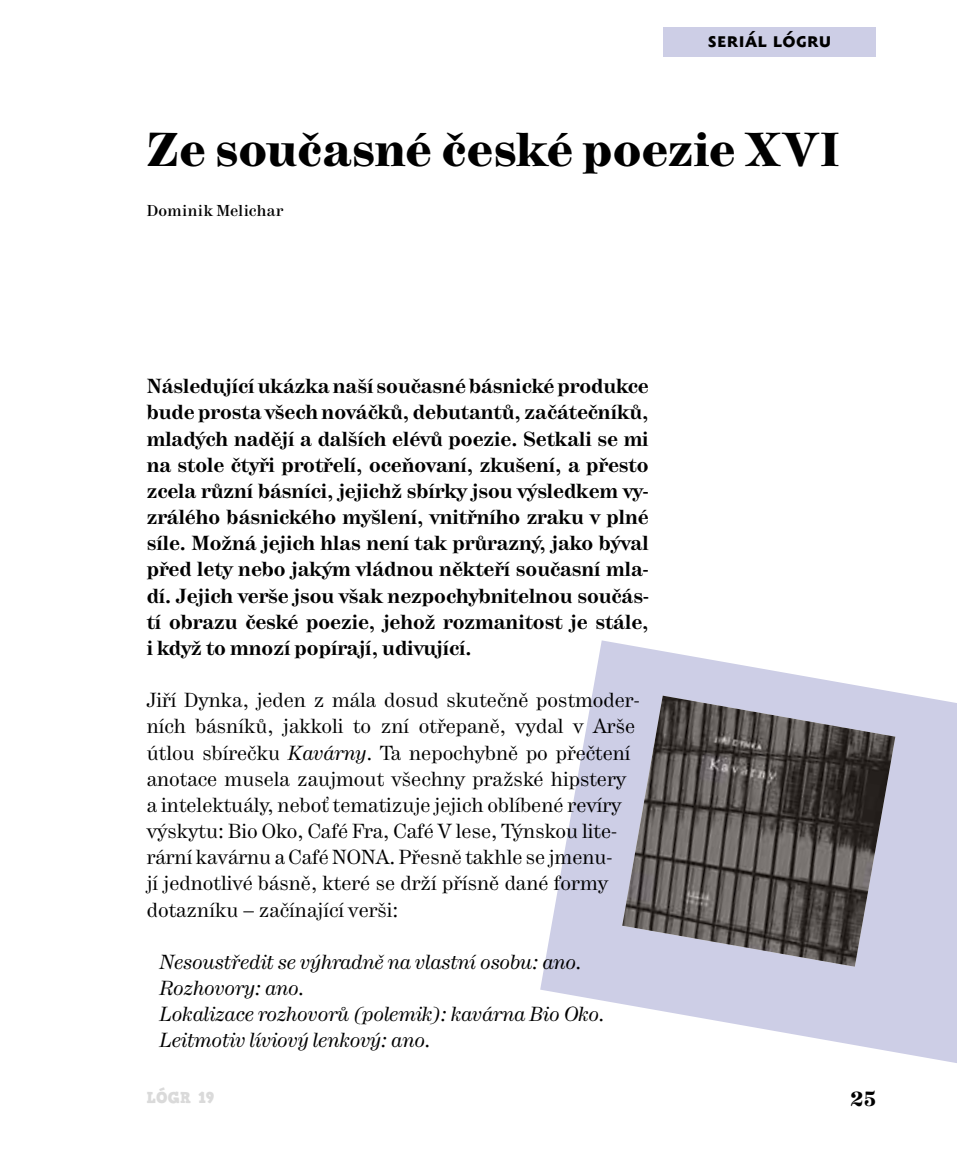
<style>
.page{position:relative;width:957px;height:1149px;background:#fff}
.page>*{position:absolute;margin:0;border:0;box-sizing:border-box;transform-origin:0 0}
.t1{font:500 47.25px "Hercules";letter-spacing:.01em;color:#000}
.t2{font:700 22.5px "Sebastian Text Pro";letter-spacing:.02em;color:#000}
.t3{font:700 20.25px/26.1px "Hercules";color:#000;text-align:justify}
.t4{font:20.25px/26.1px "Hercules";color:#000}
.t5{font:italic 20.25px/26.1px "Hercules";color:#000}
.t6{font:500 20.25px "Hercules";color:#000}
.t7{font:500 15.75px "Hercules";letter-spacing:.03em;color:#000}
.t8{font:15.75px "HVD Comic Serif Pro";letter-spacing:.015em;color:#dadada}
.s1{font-style:italic}
</style>
<div class="page">
<svg style="left:540px;top:640px;width:417px;height:422px;fill:#cdcee6"></svg>
<img style="left:622px;top:695px;width:273px;height:271px">
<div style="left:663px;top:27px;width:213px;height:29px;background:#cdcee6"></div>
<p class="t2" style="left:708px;top:24px;width:125px">seriál lógru</p>
<h1 class="t1" style="left:147px;top:121px;width:694px">Ze současné české poezie XVI</h1>
<p class="t7" style="left:147px;top:201px;width:138px">Dominik Melichar</p>
<p class="t3" style="left:147px;top:374px;width:503px">Následující ukázka naší současné básnické produkce bude prosta všech nováčků, debutantů, začátečníků, mladých nadějí a dalších elévů poezie. Setkali se mi na stole čtyři protřelí, oceňovaní, zkušení, a přesto zcela různí básníci, jejichž sbírky jsou výsledkem vy&shy;zrálého básnického myšlení, vnitřního zraku v plné síle. Možná jejich hlas není tak průrazný, jako býval před lety nebo jakým vládnou někteří současní mla&shy;dí. Jejich verše jsou však nezpochybnitelnou součás&shy;tí obrazu české poezie, jehož rozmanitost je stále, i když to mnozí popírají, udivující.</p>
<p class="t4" style="left:147px;top:687px;width:494px">Jiří Dynka, jeden z mála dosud skutečně postmoder&shy;ních básníků, jakkoli to zní otřepaně, vydal v Arše útlou sbírečku <span class="s1">Kavárny</span>. Ta nepochybně po přečtení anotace musela zaujmout všechny pražské hipstery a intelektuály, neboť tematizuje jejich oblíbené revíry výskytu: Bio Oko, Café Fra, Café V lese, Týnskou lite&shy;rární kavárnu a Café NONA. Přesně takhle se jmenu-<br>jí jednotlivé básně, které se drží přísně dané formy dotazníku – začínající verši:</p>
<p class="t5" style="left:159px;top:949px;width:447px">Nesoustředit se výhradně na vlastní osobu: ano.<br>Rozhovory: ano.<br>Lokalizace rozhovorů (polemik): kavárna Bio Oko.<br>Leitmotiv líviový lenkový: ano.</p>
<p class="t8" style="left:147px;top:1086px;width:69px">LÓGR 19</p>
<p class="t6" style="left:850px;top:1086px;width:27px">25</p>
</div>
